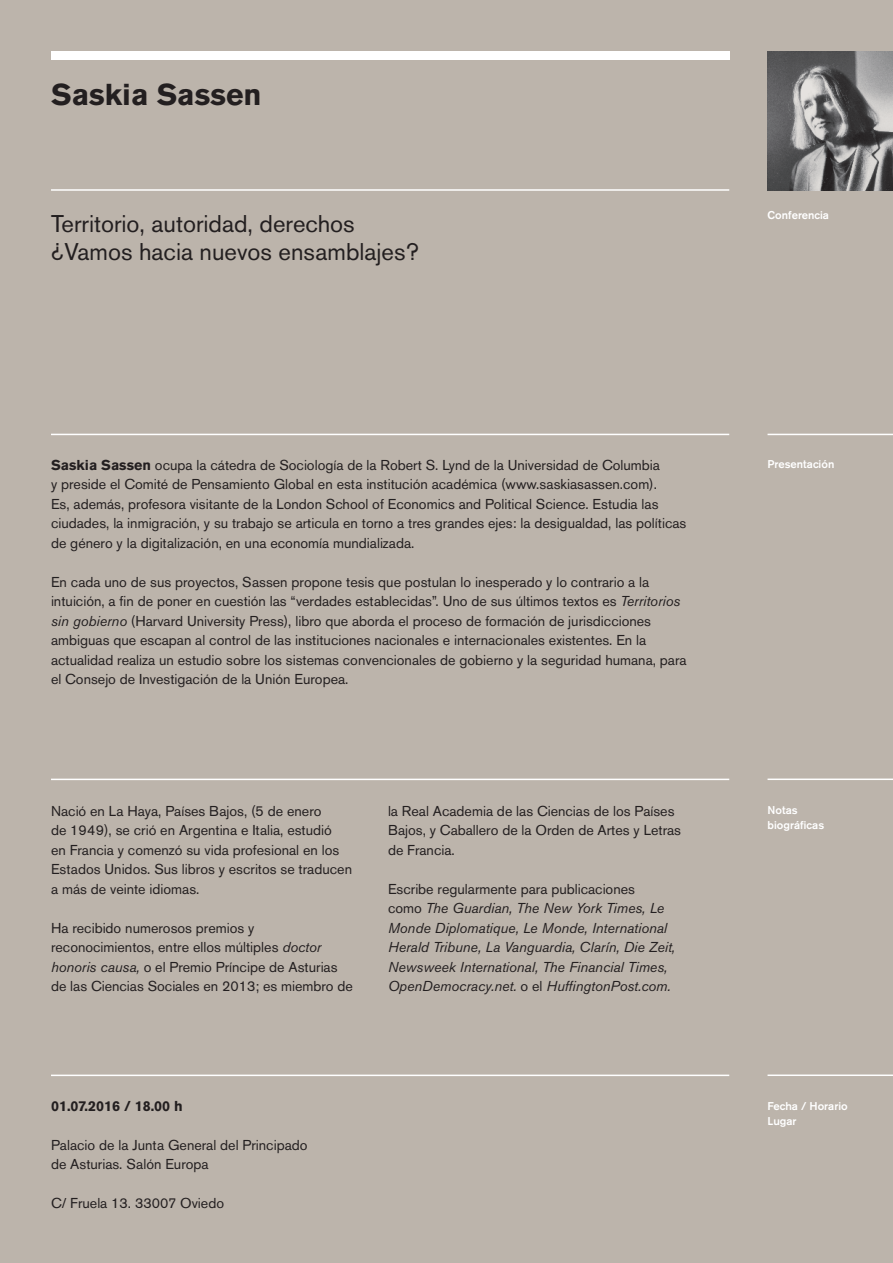
<style>
.page{position:relative;width:893px;height:1263px;background:#fff}
.page>*{position:absolute;margin:0;border:0;box-sizing:border-box;transform-origin:0 0}
.t1{font:700 30px "Akzidenz Grotesk BE";color:#231f20}
.t2{font:24px "Akzidenz Grotesk BE";color:#231f20}
.t3{font:14.25px/19.5px "Akzidenz Grotesk BE";color:#231f20}
.t4{font:italic 14.25px/19.5px "Akzidenz Grotesk BE";color:#231f20}
.t5{font:700 14.25px "Akzidenz Grotesk BE";color:#231f20}
.t6{font:500 11.25px/15px "Akzidenz Grotesk BE";color:#fff}
.s1{font-weight:700}
.s2{font-style:italic}
.s3{font-style:normal}
</style>
<div class="page">
<div style="left:0;top:0;width:892px;height:1263px;background:#bcb4ab"></div>
<div style="left:51px;top:51px;width:678px;height:9px;background:#fff"></div>
<img style="left:767px;top:51px;width:126px;height:139px">
<hr style="left:51px;top:189px;width:678px;height:2px;background:#fff">
<hr style="left:51px;top:434px;width:678px;height:1px;background:#fff">
<hr style="left:51px;top:779px;width:678px;height:1px;background:#fff">
<hr style="left:51px;top:1074px;width:678px;height:2px;background:#fff">
<hr style="left:767px;top:1074px;width:126px;height:2px;background:#fff">
<hr style="left:767px;top:778px;width:126px;height:2px;background:#fff">
<hr style="left:767px;top:434px;width:126px;height:1px;background:#fff">
<p class="t1" style="left:51px;top:77px;width:212px">Saskia Sassen</p>
<p class="t2" style="left:51px;top:209px;width:305px">Territorio, autoridad, derechos</p>
<p class="t2" style="left:51px;top:238px;width:369px">¿Vamos hacia nuevos ensamblajes?</p>
<p class="t3" style="left:51px;top:455px;width:637px"><span class="s1">Saskia Sassen</span> ocupa la cátedra de Sociología de la Robert S. Lynd de la Universidad de Columbia<br>y preside el Comité de Pensamiento Global en esta institución académica (www.saskiasassen.com).<br>Es, además, profesora visitante de la London School of Economics and Political Science. Estudia las ciudades, la inmigración, y su trabajo se articula en torno a tres grandes ejes: la desigualdad, las políticas de género y la digitalización, en una economía mundializada.</p>
<p class="t3" style="left:51px;top:572px;width:637px">En cada uno de sus proyectos, Sassen propone tesis que postulan lo inesperado y lo contrario a la intuición, a fin de poner en cuestión las “verdades establecidas”. Uno de sus últimos textos es <span class="s2">Territorios sin gobierno</span> (Harvard University Press), libro que aborda el proceso de formación de jurisdicciones ambiguas que escapan al control de las instituciones nacionales e internacionales existentes. En la actualidad realiza un estudio sobre los sistemas convencionales de gobierno y la seguridad humana, para el Consejo de Investigación de la Unión Europea.</p>
<p class="t3" style="left:51px;top:801px;width:303px">Nació en La Haya, Países Bajos, (5 de enero<br>de 1949), se crió en Argentina e Italia, estudió<br>en Francia y comenzó su vida profesional en los Estados Unidos. Sus libros y escritos se traducen a más de veinte idiomas.</p>
<p class="t3" style="left:51px;top:918px;width:303px">Ha recibido numerosos premios y reconocimientos, entre ellos múltiples <span class="s2">doctor honoris causa,</span> o el Premio Príncipe de Asturias de las Ciencias Sociales en 2013; es miembro de</p>
<p class="t3" style="left:388px;top:801px;width:295px">la Real Academia de las Ciencias de los Países<br>Bajos, y Caballero de la Orden de Artes y Letras de Francia.</p>
<p class="t4" style="left:388px;top:879px;width:289px"><span class="s3">Escribe regularmente para publicaciones<br>como</span> The Guardian, The New York Times, Le Monde Diplomatique, Le Monde, International Herald Tribune, La Vanguardia, Clarín, Die Zeit, Newsweek International, The Financial Times, OpenDemocracy.net. <span class="s3">o el</span> HuffingtonPost.com.</p>
<p class="t5" style="left:51px;top:1097px;width:133px">01.07.2016 / 18.00 h</p>
<p class="t3" style="left:51px;top:1135px;width:258px">Palacio de la Junta General del Principado</p>
<p class="t3" style="left:51px;top:1154px;width:159px">de Asturias. Salón Europa</p>
<p class="t3" style="left:51px;top:1193px;width:175px">C/ Fruela 13. 33007 Oviedo</p>
<p class="t6" style="left:767px;top:207px;width:63px">Conferencia</p>
<p class="t6" style="left:767px;top:457px;width:68px">Presentación</p>
<p class="t6" style="left:767px;top:802px;width:58px">Notas biográficas</p>
<p class="t6" style="left:767px;top:1098px;width:82px">Fecha / Horario</p>
<p class="t6" style="left:767px;top:1113px;width:31px">Lugar</p>
</div>
